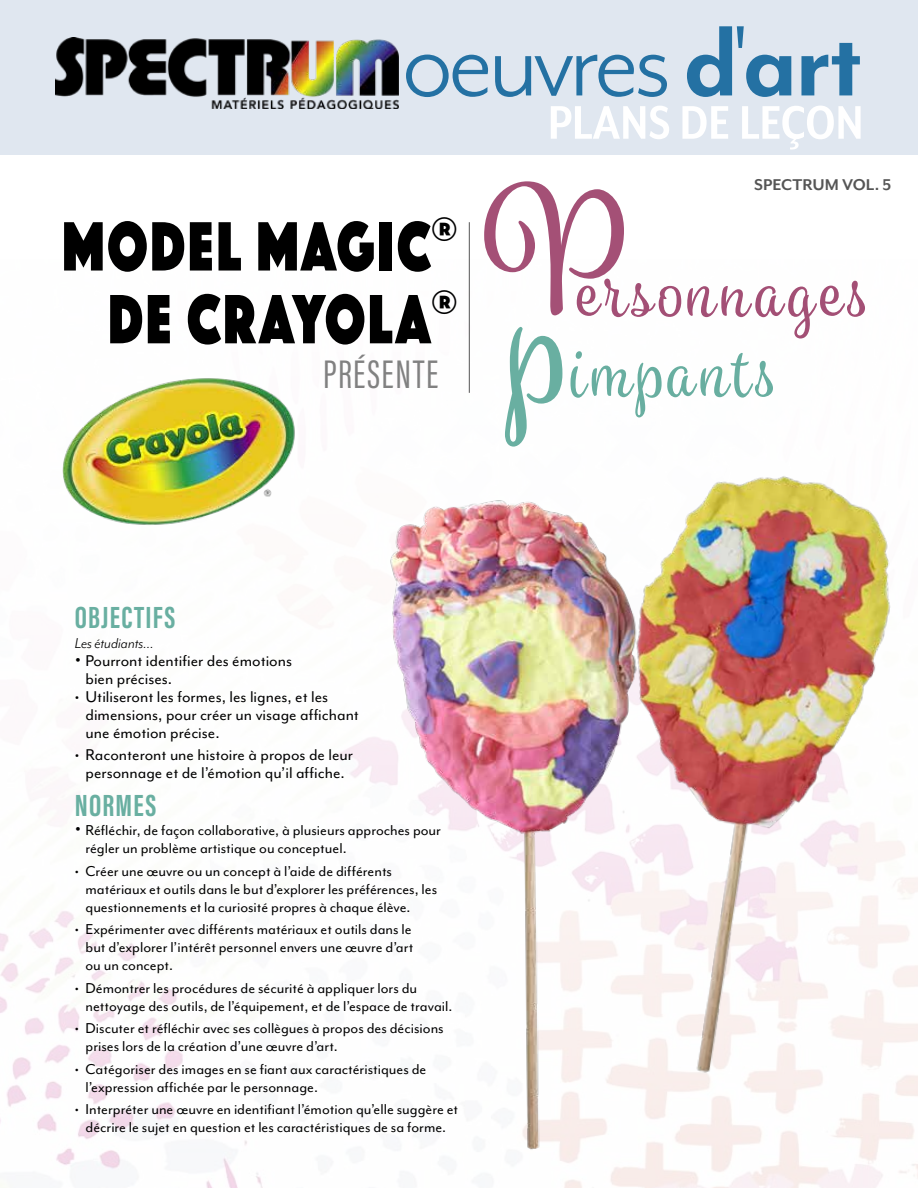
<style>
.page{position:relative;width:918px;height:1188px;background:#fff}
.page>*{position:absolute;margin:0;border:0;box-sizing:border-box;transform-origin:0 0}
.t1{font:157.5px "Spumante";color:#a45076}
.t2{font:157.5px "Spumante";color:#69afa1}
.t3{font:115.2px "Mr Eaves Mod OT";letter-spacing:-.05em;color:#2471a3}
.t4{font:72.45px/72.8px "Phosphate Solid";letter-spacing:.045em;color:#000;text-align:right;scale:.76 1}
.t5{font:72px "Spumante";letter-spacing:.07em;color:#a45076}
.t6{font:72px "Spumante";letter-spacing:.07em;color:#69afa1}
.t7{font:700 54.3px "Mr Eaves XL Mod Nar OT";letter-spacing:.01em;color:#fff}
.t8{font:41.1px "Acumin Pro Extra Cond";letter-spacing:.04em;color:#818181}
.t9{font:700 31.5px "Acumin Pro Extra Cond";letter-spacing:.04em;color:#69afa1}
.t10{font:18px/18px "Mr Eaves Mod OT";color:#000}
.t11{font:700 18px "Mr Eaves Mod OT";color:#555}
.t12{font:16.5px/18px "Mr Eaves Mod OT";color:#000}
.t13{font:italic 16.5px "Mr Eaves Mod OT";color:#000}
.s1{font-weight:700}
.s2{font-family:"Proxima Nova";font-weight:300}
.s3{font-family:"Proxima Nova";font-weight:300;font-size:18px}
</style>
<div class="page">
<img style="left:0;top:222px;width:918px;height:966px">
<img style="left:493px;top:389px;width:425px;height:744px">
<img style="left:348px;top:442px;width:336px;height:746px">
<hr style="left:469px;top:222px;width:1px;height:171px;background:#555">
<img style="left:62px;top:376px;width:237px;height:152px">
<div style="left:0;top:0;width:918px;height:154px;background:#e0e7f0"></div>
<img style="left:56px;top:37px;width:342px;height:71px">
<h2 class="t3" style="left:401px;top:-1px;width:463px">oeuvres <span class="s1">d</span>'<span class="s1">art</span></h2>
<h3 class="t4" style="left:62px;top:206px;width:521px">MODEL MAGIC<sup>®<br></sup>DE CRAYOLA<sup>®</sup></h3>
<h3 class="t8" style="left:323px;top:350px;width:117px">PRÉSENTE</h3>
<h3 class="t7" style="left:548px;top:94px;width:317px">PLANS DE LEÇON</h3>
<p class="t11" style="left:754px;top:175px;width:139px">SPECTRUM VOL. 5</p>
<h1 class="t1" style="left:484px;top:153px;width:149px">P</h1>
<h1 class="t2" style="left:511px;top:252px;width:62px">p</h1>
<h3 class="t5" style="left:577px;top:249px;width:295px">ersonnages</h3>
<h3 class="t6" style="left:571px;top:329px;width:209px">impants</h3>
<h3 class="t9" style="left:75px;top:598px;width:102px">OBJECTIFS</h3>
<p class="t13" style="left:75px;top:634px;width:81px">Les étudiants…</p>
<p class="t10" style="left:86px;top:652px;width:208px;text-indent:-11px"><span class="s2">•</span> Pourront identifier des émotions bien précises.</p>
<p class="t10" style="left:86px;top:688px;width:275px;text-indent:-11px">• Utiliseront les formes, les lignes, et les dimensions, pour créer un visage affichant une émotion précise.</p>
<p class="t10" style="left:75px;top:746px;width:280px;text-align:center">• Raconteront une histoire à propos de leur personnage et de l’émotion qu’il affiche.</p>
<h3 class="t9" style="left:75px;top:786px;width:83px">NORMES</h3>
<p class="t12" style="left:86px;top:822px;width:357px;text-indent:-11px"><span class="s3">•</span> Réfléchir, de façon collaborative, à plusieurs approches pour régler un problème artistique ou conceptuel.</p>
<p class="t12" style="left:86px;top:862px;width:353px;text-indent:-11px">• Créer une œuvre ou un concept à l’aide de différents matériaux et outils dans le but d’explorer les préférences, les questionnements et la curiosité propres à chaque élève.</p>
<p class="t12" style="left:86px;top:921px;width:329px;text-align:justify;text-indent:-11px">• Expérimenter avec différents matériaux et outils dans le but d’explorer l’intérêt personnel envers une œuvre d’art ou un concept.</p>
<p class="t12" style="left:86px;top:979px;width:368px;text-indent:-11px">• Démontrer les procédures de sécurité à appliquer lors du nettoyage des outils, de l’équipement, et de l’espace de travail.</p>
<p class="t12" style="left:86px;top:1020px;width:360px;text-indent:-11px">• Discuter et réfléchir avec ses collègues à propos des décisions prises lors de la création d’une œuvre d’art.</p>
<p class="t12" style="left:86px;top:1060px;width:342px;text-indent:-11px">• Catégoriser des images en se fiant aux caractéristiques de l’expression affichée par le personnage.</p>
<p class="t12" style="left:75px;top:1101px;width:385px;text-align:center">• Interpréter une œuvre en identifiant l’émotion qu’elle suggère et décrire le sujet en question et les caractéristiques de sa forme.</p>
</div>
